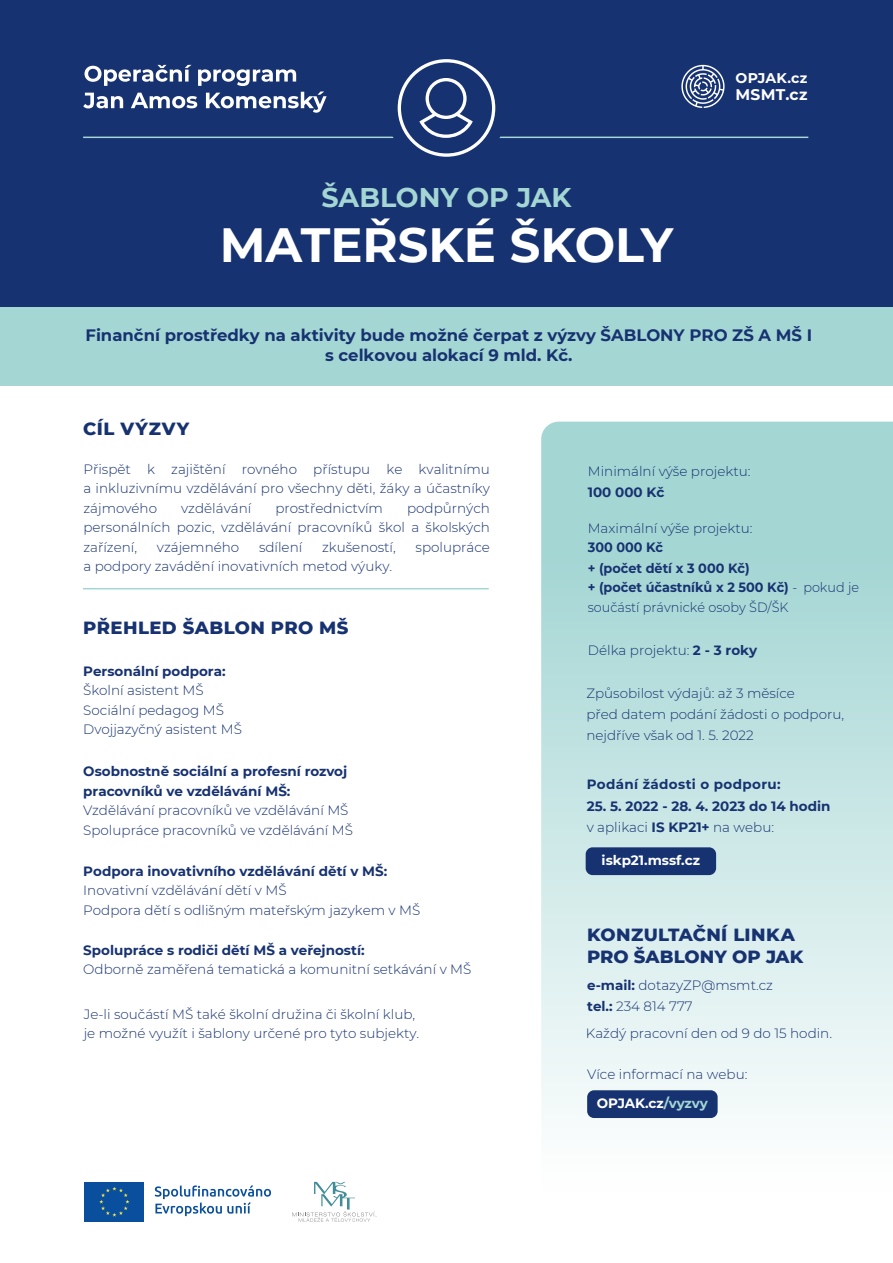
<style>
.page{position:relative;width:893px;height:1263px;background:#fff}
.page>*{position:absolute;margin:0;border:0;box-sizing:border-box;transform-origin:0 0}
.t1{font:700 48px "Montserrat";color:#fff}
.t2{font:700 27px "Montserrat";color:#a4d6d4}
.t3{font:800 18px/22.5px "Montserrat";letter-spacing:.02em;color:#173271}
.t4{font:800 18px "Montserrat";letter-spacing:.045em;color:#173271}
.t5{font:700 16.5px/19.8px "Montserrat";color:#173271;text-align:center}
.t6{font:700 15.45px "Montserrat";letter-spacing:.02em;color:#fff}
.t7{font:700 14.1px "Montserrat";letter-spacing:.015em;color:#fff}
.t8{font:300 13.5px/19.5px "Montserrat";color:#173271}
.t9{font:700 13.5px/19.5px "Montserrat";color:#173271}
.t10{font:300 13.5px/20.2px "Montserrat";color:#173271;scale:.95 1}
.t11{font:700 13.5px/20.2px "Montserrat";color:#173271;scale:.95 1}
.t12{font:700 13.5px "Montserrat";letter-spacing:.025em;color:#173271}
.t13{font:700 13.5px "Montserrat";color:#fff}
.s1{font-weight:700}
.s2{font-weight:300}
.s3{font-weight:700;color:#fff}
.s4{font-weight:700;color:#a4d6d4}
</style>
<div class="page">
<svg style="left:541px;top:422px;width:352px;height:697px;background:#c3e4e2"></svg>
<div style="left:0;top:307px;width:893px;height:78px;background:#a4d6d4"></div>
<div style="left:0;top:0;width:893px;height:307px;background:#173271"></div>
<hr style="left:83px;top:137px;width:725px;height:1px;background:#a4d6d4">
<hr style="left:83px;top:588px;width:406px;height:1px;background:#a4d6d4">
<svg style="left:85px;top:65px;width:106px;height:21px"></svg>
<svg style="left:198px;top:69px;width:98px;height:17px"></svg>
<svg style="left:83px;top:93px;width:40px;height:15px"></svg>
<svg style="left:131px;top:93px;width:66px;height:15px"></svg>
<svg style="left:206px;top:92px;width:121px;height:21px"></svg>
<svg style="left:292px;top:1182px;width:85px;height:40px"></svg>
<div style="left:84px;top:1182px;width:60px;height:40px;background:#0a4f9d"></div>
<svg style="left:99px;top:1187px;width:30px;height:30px"></svg>
<svg style="left:155px;top:1185px;width:116px;height:31px"></svg>
<svg style="left:681px;top:65px;width:44px;height:43px"></svg>
<div style="left:386px;top:47px;width:121px;height:122px;background:#173271;border-radius:50%"></div>
<svg style="left:398px;top:59px;width:97px;height:98px"></svg>
<div style="left:587px;top:1090px;width:131px;height:28px;background:#173271;border-radius:7px"></div>
<div style="left:586px;top:847px;width:130px;height:28px;background:#173271;border-radius:7px"></div>
<h2 class="t2" style="left:321px;top:178px;width:252px">ŠABLONY OP JAK</h2>
<h1 class="t1" style="left:220px;top:211px;width:455px">MATEŘSKÉ ŠKOLY</h1>
<p class="t7" style="left:735px;top:68px;width:73px">OPJAK.cz</p>
<p class="t6" style="left:735px;top:83px;width:73px">MSMT.cz</p>
<p class="t5" style="left:85px;top:324px;width:728px">Finanční prostředky na aktivity bude možné čerpat z výzvy ŠABLONY PRO ZŠ A MŠ I s celkovou alokací 9 mld. Kč.</p>
<h3 class="t4" style="left:83px;top:415px;width:108px">CÍL VÝZVY</h3>
<p class="t8" style="left:83px;top:459px;width:408px;text-align:justify">Přispět k zajištění rovného přístupu ke kvalitnímu a inkluzivnímu vzdělávání pro všechny děti, žáky a účastníky zájmového</p>
<p class="t8" style="left:83px;top:498px;width:408px;text-align:justify;text-indent:324px">podpůrných personálních pozic, vzdělávání pracovníků škol a školských zařízení,</p>
<p class="t8" style="left:181px;top:498px;width:72px">vzdělávání</p>
<p class="t8" style="left:275px;top:498px;width:109px">prostřednictvím</p>
<p class="t8" style="left:157px;top:537px;width:84px">vzájemného</p>
<p class="t8" style="left:259px;top:537px;width:45px">sdílení</p>
<p class="t8" style="left:322px;top:537px;width:75px">zkušeností,</p>
<p class="t8" style="left:416px;top:537px;width:76px">spolupráce</p>
<p class="t8" style="left:83px;top:556px;width:310px">a podpory zavádění inovativních metod výuky.</p>
<h3 class="t3" style="left:83px;top:615px;width:267px">PŘEHLED ŠABLON PRO MŠ</h3>
<p class="t9" style="left:83px;top:661px;width:144px">Personální podpora:</p>
<p class="t8" style="left:83px;top:680px;width:160px">Školní asistent MŠ<br>Sociální pedagog MŠ<br>Dvojjazyčný asistent MŠ</p>
<p class="t9" style="left:83px;top:761px;width:265px">Osobnostně sociální a profesní rozvoj pracovníků ve vzdělávání MŠ:</p>
<p class="t8" style="left:83px;top:800px;width:271px">Vzdělávání pracovníků ve vzdělávání MŠ<br>Spolupráce pracovníků ve vzdělávání MŠ</p>
<p class="t9" style="left:83px;top:860px;width:306px">Podpora inovativního vzdělávání dětí v MŠ:</p>
<p class="t8" style="left:83px;top:880px;width:339px">Inovativní vzdělávání dětí v MŠ<br>Podpora dětí s odlišným mateřským jazykem v MŠ</p>
<p class="t9" style="left:83px;top:940px;width:283px">Spolupráce s rodiči dětí MŠ a veřejností:</p>
<p class="t8" style="left:83px;top:959px;width:390px">Odborně zaměřená tematická a komunitní setkávání v MŠ</p>
<p class="t8" style="left:84px;top:1004px;width:337px">Je-li součástí MŠ také školní družina či školní klub, je možné využít i šablony určené pro tyto subjekty.</p>
<p class="t8" style="left:588px;top:461px;width:164px">Minimální výše projektu:</p>
<p class="t9" style="left:588px;top:481px;width:78px">100 000 Kč</p>
<p class="t8" style="left:588px;top:518px;width:166px">Maximální výše projektu:</p>
<p class="t11" style="left:588px;top:537px;width:172px">300 000 Kč<br>+ (počet dětí x 3 000 Kč)</p>
<p class="t10" style="left:588px;top:576px;width:287px"><span class="s1">+ (počet účastníků x 2 500 Kč)</span> - pokud je součástí právnické osoby ŠD/ŠK</p>
<p class="t8" style="left:588px;top:640px;width:171px">Délka projektu: <span class="s1">2 - 3 roky</span></p>
<p class="t8" style="left:586px;top:683px;width:259px;line-height:20.9px">Způsobilost výdajů: až 3 měsíce<br>před datem podání žádosti o podporu, nejdříve však od 1. 5. 2022</p>
<p class="t12" style="left:587px;top:775px;width:195px">Podání žádosti o podporu:</p>
<p class="t9" style="left:587px;top:795px;width:245px;line-height:21.5px">25. 5. 2022 - 28. 4. 2023 do 14 hodin <span class="s2">v aplikaci</span> IS KP21+ <span class="s2">na webu:</span></p>
<p class="t13" style="left:602px;top:851px;width:100px">iskp21.mssf.cz</p>
<h3 class="t3" style="left:587px;top:922px;width:218px">KONZULTAČNÍ LINKA<br>PRO ŠABLONY OP JAK</h3>
<p class="t8" style="left:587px;top:975px;width:187px;line-height:20.9px"><span class="s1">e-mail:</span> dotazyZP@msmt.cz <span class="s1">tel.:</span> 234 814 777</p>
<p class="t8" style="left:586px;top:1022px;width:248px">Každý pracovní den od 9 do 15 hodin.</p>
<p class="t8" style="left:597px;top:1059px;width:152px;line-height:29.2px;text-indent:-10px">Více informací na webu:<br><span class="s3">OPJAK.cz</span><span class="s4">/vyzvy</span></p>
</div>
